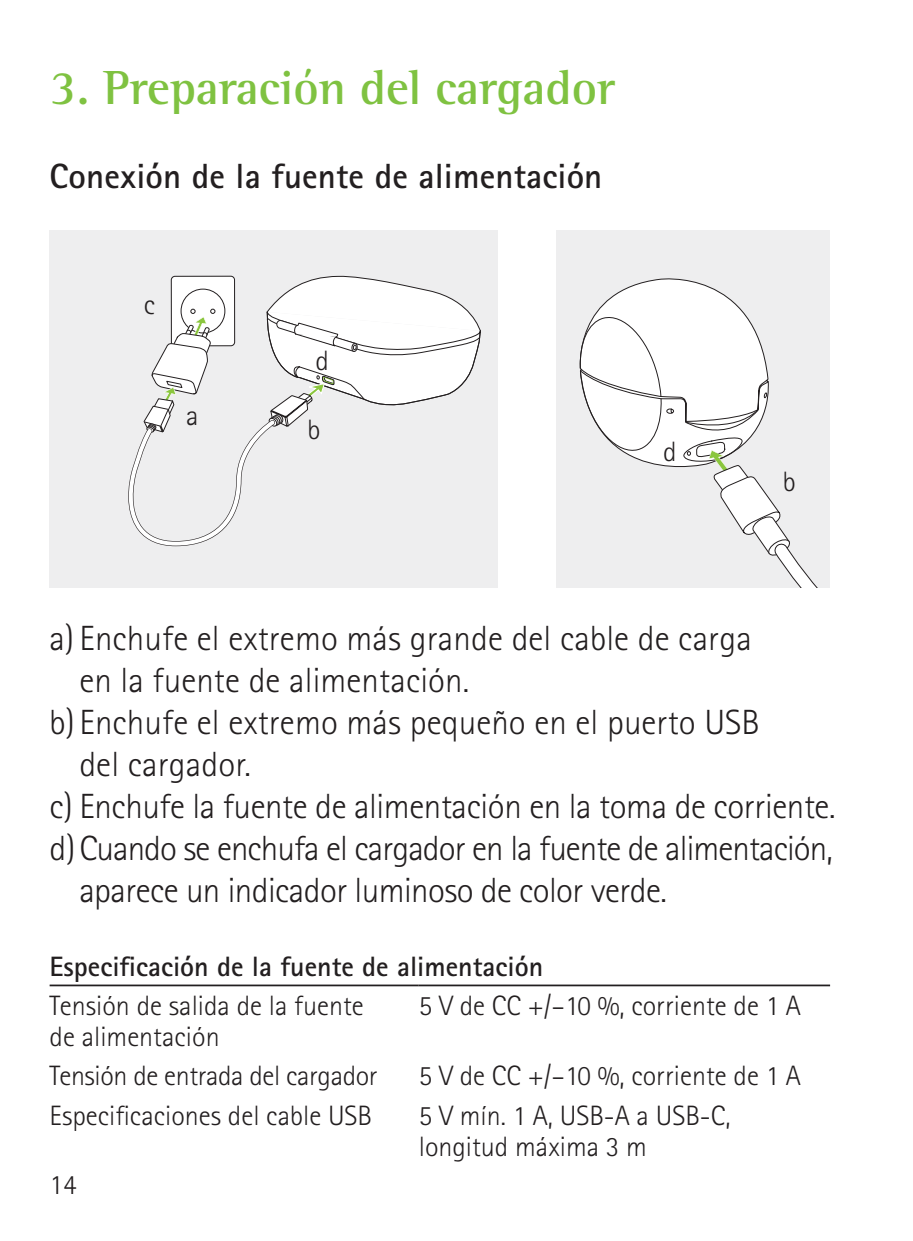
<style>
.page{position:relative;width:913px;height:1241px;background:#fff}
.page>*{position:absolute;margin:0;border:0;box-sizing:border-box;transform-origin:0 0}
.t1{font:700 49px "Rotis Semi Serif Pro";color:#7fc241}
.t2{font:300 35px "Rotis Sans Serif Pro";letter-spacing:-.01em;color:#231f20}
.t3{font:700 35px "Rotis Sans Serif Pro";letter-spacing:.005em;color:#231f20}
.t4{font:300 28px/31.5px "Rotis Sans Serif Pro";color:#231f20}
.t5{font:700 28px "Rotis Sans Serif Pro";color:#231f20}
</style>
<div class="page">
<div style="left:50px;top:230px;width:448px;height:358px;background:#eeeeef"></div>
<svg style="left:128px;top:276px;width:353px;height:270px"></svg>
<div style="left:556px;top:230px;width:273px;height:358px;background:#eeeeef"></div>
<svg style="left:579px;top:278px;width:239px;height:310px"></svg>
<hr style="left:50px;top:984px;width:369px;height:2px;background:#231f20">
<hr style="left:419px;top:984px;width:411px;height:2px;background:#231f20">
<h1 class="t1" style="left:50px;top:57px;width:567px">3. Preparación del cargador</h1>
<p class="t3" style="left:50px;top:153px;width:554px">Conexión de la fuente de alimentación</p>
<p class="t4" style="left:144px;top:289px;width:13px">c</p>
<p class="t4" style="left:186px;top:400px;width:14px">a</p>
<p class="t4" style="left:315px;top:345px;width:15px">d</p>
<p class="t4" style="left:308px;top:414px;width:14px">b</p>
<p class="t4" style="left:663px;top:436px;width:15px">d</p>
<p class="t4" style="left:783px;top:466px;width:14px">b</p>
<p class="t2" style="left:50px;top:618px;width:704px">a) Enchufe el extremo más grande del cable de carga</p>
<p class="t2" style="left:79px;top:660px;width:391px">en la fuente de alimentación.</p>
<p class="t2" style="left:50px;top:702px;width:711px">b) Enchufe el extremo más pequeño en el puerto USB</p>
<p class="t2" style="left:79px;top:744px;width:173px">del cargador.</p>
<p class="t2" style="left:50px;top:786px;width:787px">c) Enchufe la fuente de alimentación en la toma de corriente.</p>
<p class="t2" style="left:50px;top:828px;width:785px">d)Cuando se enchufa el cargador en la fuente de alimentación,</p>
<p class="t2" style="left:79px;top:870px;width:589px">aparece un indicador luminoso de color verde.</p>
<p class="t5" style="left:50px;top:948px;width:495px">Especificación de la fuente de alimentación</p>
<p class="t4" style="left:50px;top:989px;width:316px">Tensión de salida de la fuente de alimentación</p>
<p class="t4" style="left:419px;top:989px;width:384px">5 V de CC +/–10 %, corriente de 1 A</p>
<p class="t4" style="left:50px;top:1060px;width:329px">Tensión de entrada del cargador</p>
<p class="t4" style="left:419px;top:1060px;width:384px">5 V de CC +/–10 %, corriente de 1 A</p>
<p class="t4" style="left:50px;top:1099px;width:324px">Especificaciones del cable USB</p>
<p class="t4" style="left:419px;top:1099px;width:313px">5 V mín. 1 A, USB-A a USB-C, longitud máxima 3 m</p>
<p class="t4" style="left:50px;top:1169px;width:28px">14</p>
</div>
